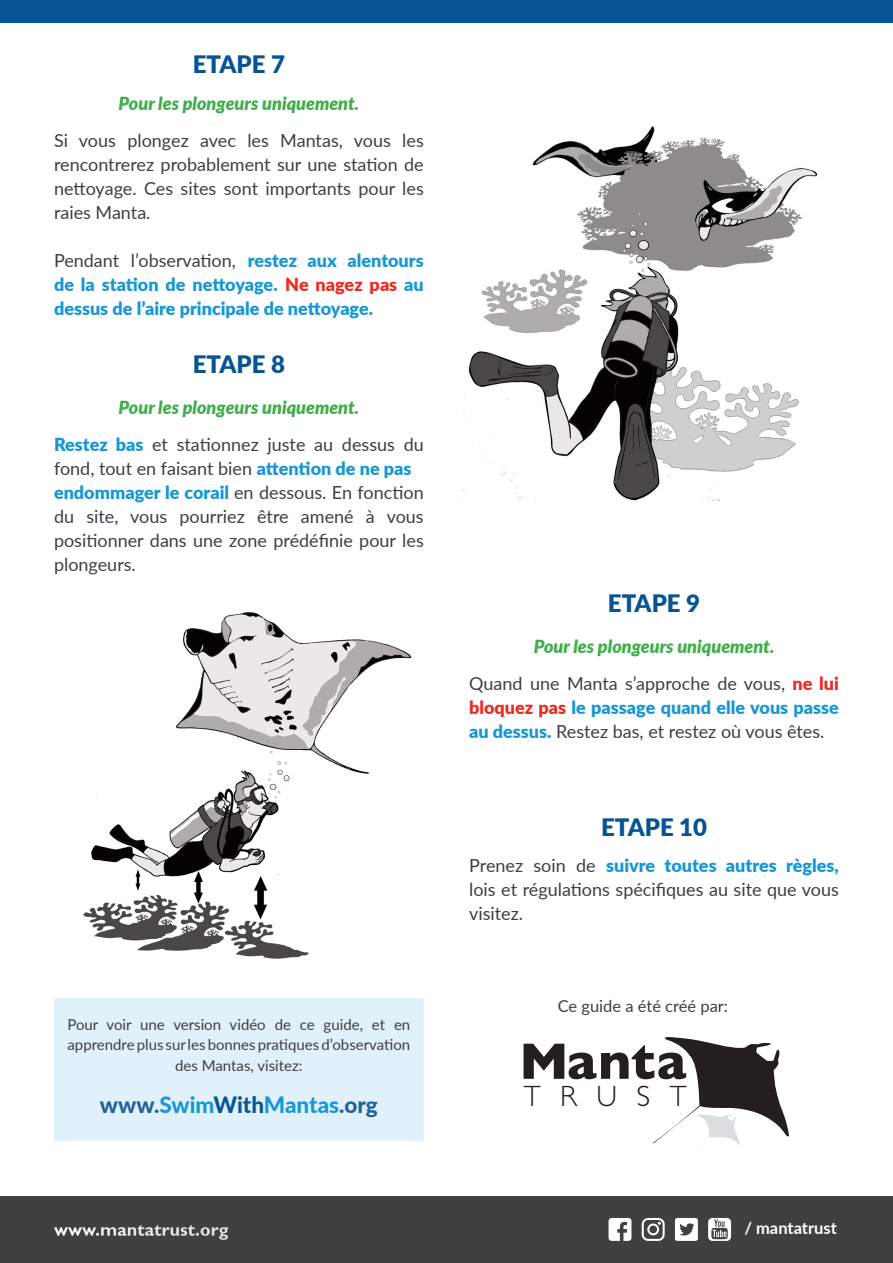
<style>
.page{position:relative;width:893px;height:1263px;background:#fff}
.page>*{position:absolute;margin:0;border:0;box-sizing:border-box;transform-origin:0 0}
.t1{font:700 51.9px "Gill Sans";letter-spacing:.01em;color:#231f20}
.t2{font:300 29.55px "Gill Sans";letter-spacing:.66em;color:#231f20}
.t3{font:900 24px "Lato";color:#075495}
.t4{font:800 22.5px "Lato";color:#1797d4}
.t5{font:18px/24px "Lato";color:#3c3f43;text-align:justify}
.t6{font:900 18px/24px "Lato";color:#1797d4;text-align:justify}
.t7{font:italic 900 18px "Lato";color:#40ae49}
.t8{font:700 18px "Gill Sans";color:#fff}
.t9{font:16.5px "Lato";color:#3c3f43}
.t10{font:700 16.5px "Lato";color:#fff}
.t11{font:15px/19.5px "Lato";color:#3c3f43}
.s1{font-weight:400;color:#3c3f43}
.s2{color:#ec2b23}
.s3{font-weight:900;color:#1797d4}
.s4{color:#216098}
.s5{color:#075495}
.s6{font-weight:900;color:#ec2b23}
</style>
<div class="page">
<div style="left:0;top:1196px;width:893px;height:67px;background:#404041"></div>
<img style="left:83px;top:612px;width:329px;height:347px">
<img style="left:462px;top:126px;width:356px;height:374px">
<div style="left:54px;top:998px;width:370px;height:143px;background:#e1f1fb"></div>
<svg style="left:652px;top:1037px;width:137px;height:109px"></svg>
<svg style="left:608px;top:1218px;width:23px;height:23px"></svg>
<svg style="left:642px;top:1218px;width:23px;height:23px"></svg>
<svg style="left:675px;top:1218px;width:23px;height:23px"></svg>
<svg style="left:708px;top:1218px;width:23px;height:23px"></svg>
<div style="left:0;top:0;width:893px;height:22px;background:#075495"></div>
<p class="t3" style="left:193px;top:47px;width:94px">ETAPE 7</p>
<p class="t7" style="left:119px;top:90px;width:242px">Pour les plongeurs uniquement.</p>
<p class="t5" style="left:54px;top:128px;width:371px">Si vous plongez avec les Mantas, vous les rencontrerez probablement sur une station de nettoyage. Ces sites sont importants pour les raies Manta.</p>
<p class="t6" style="left:54px;top:247px;width:371px"><span class="s1">Pendant l’observation,</span> restez aux alentours de la station de nettoyage. <span class="s2">Ne nagez pas</span> au dessus de l’aire principale de nettoyage.</p>
<p class="t3" style="left:193px;top:346px;width:94px">ETAPE 8</p>
<p class="t7" style="left:119px;top:394px;width:242px">Pour les plongeurs uniquement.</p>
<p class="t5" style="left:54px;top:432px;width:371px"><span class="s3">Restez bas</span> et stationnez juste au dessus du fond, tout en faisant bien <span class="s3">attention de ne pas</span></p>
<p class="t5" style="left:54px;top:480px;width:371px"><span class="s3">endommager le corail</span> en dessous. En fonction du site, vous pourriez être amené à vous positionner dans une zone prédéfinie pour les plongeurs.</p>
<p class="t11" style="left:67px;top:1014px;width:344px">Pour voir une version vidéo de ce guide, et en apprendre plus sur les bonnes pratiques d’observation</p>
<p class="t11" style="left:175px;top:1055px;width:129px">des Mantas, visitez:</p>
<p class="t4" style="left:100px;top:1088px;width:279px"><span class="s4">www.</span>Swim<span class="s5">With</span>Mantas<span class="s4">.org</span></p>
<p class="t3" style="left:608px;top:585px;width:94px">ETAPE 9</p>
<p class="t7" style="left:534px;top:633px;width:242px">Pour les plongeurs uniquement.</p>
<p class="t5" style="left:469px;top:671px;width:371px">Quand une Manta s’approche de vous, <span class="s6">ne lui bloquez pas</span> <span class="s3">le passage quand elle vous passe au dessus.</span> Restez bas, et restez où vous êtes.</p>
<p class="t3" style="left:601px;top:809px;width:108px">ETAPE 10</p>
<p class="t5" style="left:469px;top:853px;width:371px">Prenez soin de <span class="s3">suivre toutes autres règles, </span>lois et régulations spécifiques au site que vous visitez.</p>
<p class="t9" style="left:558px;top:994px;width:172px">Ce guide a été créé par:</p>
<p class="t1" style="left:519px;top:1031px;width:168px">Manta</p>
<p class="t2" style="left:524px;top:1079px;width:164px">TRUST</p>
<p class="t8" style="left:54px;top:1219px;width:176px">www.mantatrust.org</p>
<p class="t10" style="left:744px;top:1215px;width:94px">/ mantatrust</p>
</div>
